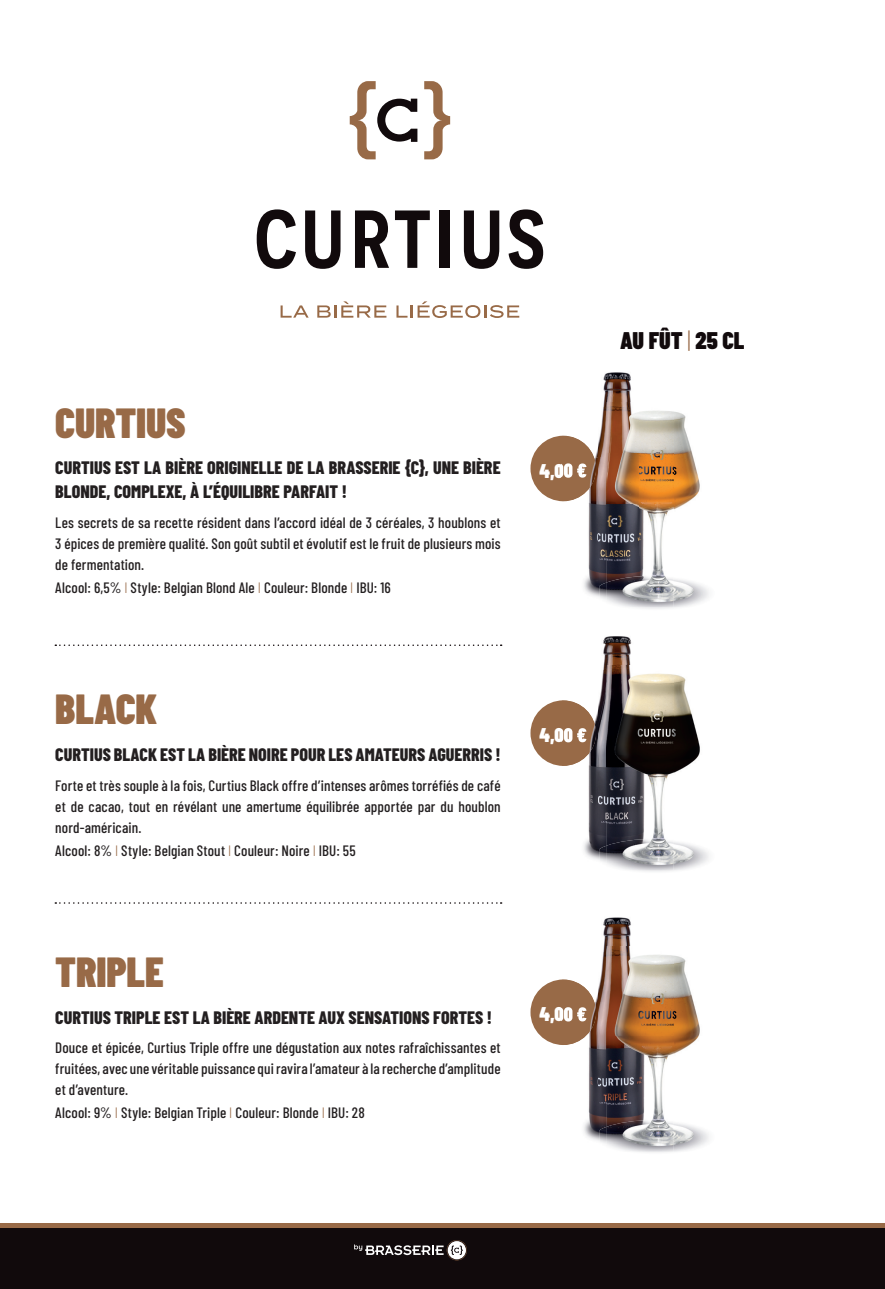
<style>
.page{position:relative;width:885px;height:1289px;background:#fff}
.page>*{position:absolute;margin:0;border:0;box-sizing:border-box;transform-origin:0 0}
.t1{font:900 42px "Barlow Condensed";letter-spacing:-.005em;color:#986a47}
.t2{font:900 24px "Barlow Condensed";color:#110a0c}
.t3{font:900 19.8px "Barlow Condensed";color:#fff}
.t4{font:800 18px/24px "Barlow Condensed";color:#231f20}
.t5{font:500 15px/21px "Barlow Condensed";letter-spacing:.01em;color:#231f20;text-align:justify}
.s1{font-weight:300;color:#986a47}
</style>
<div class="page">
<div style="left:0;top:1225px;width:884px;height:63px;background:#110a0c"></div>
<div style="left:0;top:1222px;width:884px;height:5px;background:#986a47"></div>
<svg style="left:354px;top:1240px;width:113px;height:20px"></svg>
<div style="left:530px;top:436px;width:66px;height:65px;background:#986a47;border-radius:50%"></div>
<div style="left:530px;top:700px;width:66px;height:66px;background:#986a47;border-radius:50%"></div>
<div style="left:530px;top:979px;width:66px;height:65px;background:#986a47;border-radius:50%"></div>
<svg style="left:280px;top:305px;width:28px;height:12px"></svg>
<svg style="left:317px;top:301px;width:69px;height:16px"></svg>
<svg style="left:396px;top:301px;width:123px;height:17px"></svg>
<svg style="left:350px;top:81px;width:67px;height:78px"></svg>
<svg style="left:424px;top:81px;width:26px;height:78px"></svg>
<svg style="left:257px;top:209px;width:39px;height:60px"></svg>
<svg style="left:305px;top:210px;width:35px;height:59px"></svg>
<svg style="left:355px;top:210px;width:34px;height:58px"></svg>
<svg style="left:395px;top:210px;width:35px;height:58px"></svg>
<div style="left:439px;top:210px;width:10px;height:58px;background:#110a0c"></div>
<svg style="left:464px;top:210px;width:35px;height:59px"></svg>
<svg style="left:508px;top:209px;width:35px;height:60px"></svg>
<img style="left:603px;top:372px;width:28px;height:36px">
<img style="left:561px;top:408px;width:45px;height:149px">
<img style="left:584px;top:557px;width:22px;height:40px">
<img style="left:561px;top:436px;width:35px;height:65px">
<img style="left:561px;top:463px;width:25px;height:16px">
<img style="left:599px;top:582px;width:7px;height:18px">
<img style="left:673px;top:411px;width:27px;height:99px">
<img style="left:606px;top:402px;width:67px;height:154px">
<img style="left:606px;top:556px;width:34px;height:19px">
<img style="left:640px;top:556px;width:24px;height:19px">
<img style="left:606px;top:575px;width:103px;height:32px">
<img style="left:603px;top:636px;width:29px;height:35px">
<img style="left:588px;top:671px;width:18px;height:149px">
<img style="left:584px;top:820px;width:22px;height:40px">
<img style="left:561px;top:700px;width:35px;height:66px">
<img style="left:561px;top:728px;width:25px;height:16px">
<img style="left:599px;top:845px;width:7px;height:18px">
<img style="left:673px;top:674px;width:27px;height:99px">
<img style="left:606px;top:665px;width:67px;height:173px">
<img style="left:606px;top:838px;width:103px;height:32px">
<img style="left:603px;top:917px;width:28px;height:35px">
<img style="left:561px;top:952px;width:45px;height:149px">
<img style="left:584px;top:1101px;width:22px;height:40px">
<img style="left:561px;top:979px;width:35px;height:65px">
<img style="left:561px;top:1007px;width:25px;height:16px">
<img style="left:599px;top:1126px;width:7px;height:18px">
<img style="left:673px;top:955px;width:27px;height:99px">
<img style="left:606px;top:946px;width:67px;height:173px">
<img style="left:606px;top:1119px;width:103px;height:32px">
<svg style="left:55px;top:644px;width:446px;height:2px"></svg>
<svg style="left:55px;top:902px;width:446px;height:1px"></svg>
<h1 class="t1" style="left:55px;top:393px;width:132px">CURTIUS</h1>
<p class="t4" style="left:55px;top:455px;width:447px">CURTIUS EST LA BIÈRE ORIGINELLE DE LA BRASSERIE {C}, UNE BIÈRE<br>BLONDE, COMPLEXE, À L’ÉQUILIBRE PARFAIT !</p>
<p class="t5" style="left:55px;top:511px;width:447px">Les secrets de sa recette résident dans l’accord idéal de 3 céréales, 3 houblons et 3 épices de première qualité. Son goût subtil et évolutif est le fruit de plusieurs mois de fermentation.</p>
<p class="t5" style="left:55px;top:576px;width:337px">Alcool: 6,5% <span class="s1">I</span> Style: Belgian Blond Ale <span class="s1">I</span> Couleur: Blonde <span class="s1">I</span> IBU: 16</p>
<h1 class="t1" style="left:55px;top:679px;width:103px">BLACK</h1>
<p class="t4" style="left:55px;top:741px;width:446px">CURTIUS BLACK EST LA BIÈRE NOIRE POUR LES AMATEURS AGUERRIS !</p>
<p class="t5" style="left:55px;top:773px;width:447px">Forte et très souple à la fois, Curtius Black offre d’intenses arômes torréfiés de café et de cacao, tout en révélant une amertume équilibrée apportée par du houblon nord-américain.</p>
<p class="t5" style="left:55px;top:838px;width:302px">Alcool: 8% <span class="s1">I</span> Style: Belgian Stout <span class="s1">I</span> Couleur: Noire <span class="s1">I</span> IBU: 55</p>
<h2 class="t2" style="left:620px;top:323px;width:126px">AU FÛT <span class="s1">|</span> 25 CL</h2>
<h3 class="t3" style="left:539px;top:456px;width:49px">4,00 €</h3>
<h3 class="t3" style="left:539px;top:721px;width:49px">4,00 €</h3>
<h1 class="t1" style="left:55px;top:942px;width:110px">TRIPLE</h1>
<p class="t4" style="left:55px;top:1004px;width:438px">CURTIUS TRIPLE EST LA BIÈRE ARDENTE AUX SENSATIONS FORTES !</p>
<p class="t5" style="left:55px;top:1036px;width:447px">Douce et épicée, Curtius Triple offre une dégustation aux notes rafraîchissantes et fruitées, avec une véritable puissance qui ravira l’amateur à la recherche d’amplitude et d’aventure.</p>
<p class="t5" style="left:55px;top:1101px;width:311px">Alcool: 9% <span class="s1">I</span> Style: Belgian Triple <span class="s1">I</span> Couleur: Blonde <span class="s1">I</span> IBU: 28</p>
<h3 class="t3" style="left:539px;top:1000px;width:49px">4,00 €</h3>
</div>
